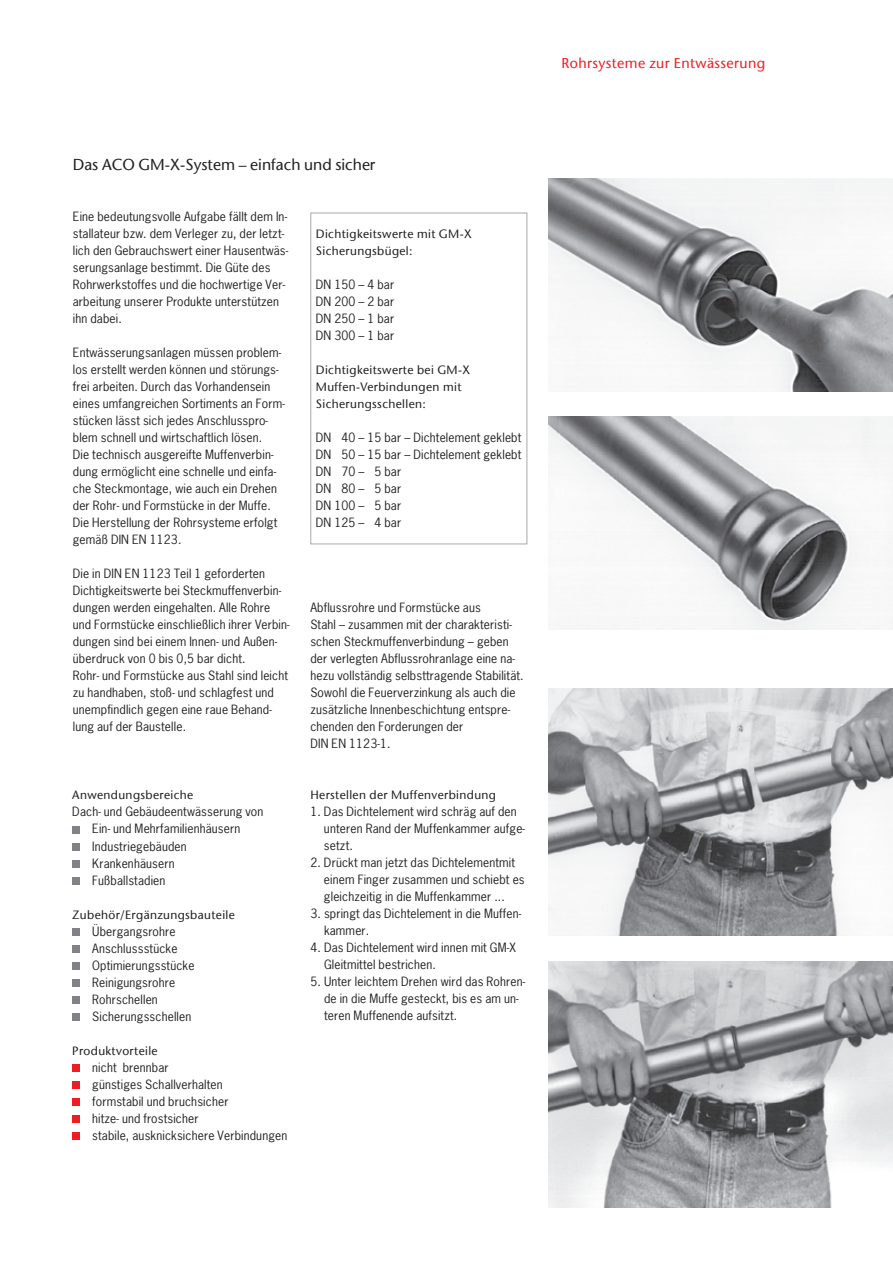
<style>
.page{position:relative;width:893px;height:1263px;background:#fff}
.page>*{position:absolute;margin:0;border:0;box-sizing:border-box;transform-origin:0 0}
.t1{font:15.75px "Stone Sans";color:#231f20}
.t2{font:14.25px "Stone Sans";letter-spacing:.03em;color:#ee1d23}
.t3{font:12px/17px "News Gothic";letter-spacing:.01em;color:#231f20}
.t4{font:12px/17px "Stone Sans";letter-spacing:.03em;color:#231f20}
</style>
<div class="page">
<div style="left:310px;top:213px;width:217px;height:331px;border:1px solid #a8a9ad"></div>
<div style="left:72px;top:826px;width:8px;height:7px;background:#808285"></div>
<div style="left:72px;top:843px;width:8px;height:7px;background:#808285"></div>
<div style="left:72px;top:860px;width:8px;height:7px;background:#808285"></div>
<div style="left:72px;top:877px;width:8px;height:7px;background:#808285"></div>
<div style="left:72px;top:928px;width:8px;height:7px;background:#808285"></div>
<div style="left:72px;top:945px;width:8px;height:7px;background:#808285"></div>
<div style="left:72px;top:962px;width:8px;height:7px;background:#808285"></div>
<div style="left:72px;top:979px;width:8px;height:7px;background:#808285"></div>
<div style="left:72px;top:996px;width:8px;height:7px;background:#808285"></div>
<div style="left:72px;top:1013px;width:8px;height:7px;background:#808285"></div>
<div style="left:72px;top:1064px;width:8px;height:7px;background:#ee1d23"></div>
<div style="left:72px;top:1081px;width:8px;height:8px;background:#ee1d23"></div>
<div style="left:72px;top:1098px;width:8px;height:8px;background:#ee1d23"></div>
<div style="left:72px;top:1115px;width:8px;height:8px;background:#ee1d23"></div>
<div style="left:72px;top:1132px;width:8px;height:8px;background:#ee1d23"></div>
<img style="left:549px;top:179px;width:344px;height:212px">
<img style="left:549px;top:417px;width:344px;height:212px">
<img style="left:549px;top:689px;width:344px;height:246px">
<img style="left:549px;top:961px;width:344px;height:247px">
<h1 class="t1" style="left:73px;top:155px;width:304px">Das ACO GM-X-System – einfach und sicher</h1>
<p class="t3" style="left:73px;top:208px;width:217px">Eine bedeutungsvolle Aufgabe fällt dem In&shy;stallateur bzw. dem Verleger zu, der letzt&shy;lich den Gebrauchswert einer Hausentwäs&shy;serungsanlage bestimmt. Die Güte des Rohrwerkstoffes und die hochwertige Ver&shy;arbeitung unserer Produkte unterstützen ihn dabei.</p>
<p class="t3" style="left:73px;top:344px;width:214px">Entwässerungsanlagen müssen problem&shy;los erstellt werden können und störungs&shy;frei arbeiten. Durch das Vorhandensein eines umfangreichen Sortiments an Form&shy;stücken lässt sich jedes Anschlusspro&shy;blem schnell und wirtschaftlich lösen.<br>Die technisch ausgereifte Muffenverbin&shy;dung ermöglicht eine schnelle und einfa&shy;che Steckmontage, wie auch ein Drehen der Rohr- und Formstücke in der Muffe.<br>Die Herstellung der Rohrsysteme erfolgt gemäß DIN EN 1123.</p>
<p class="t3" style="left:73px;top:565px;width:218px">Die in DIN EN 1123 Teil 1 geforderten Dichtigkeitswerte bei Steckmuffenverbin&shy;dungen werden eingehalten. Alle Rohre und Formstücke einschließlich ihrer Verbin&shy;dungen sind bei einem Innen- und Außen&shy;überdruck von 0 bis 0,5 bar dicht.<br>Rohr- und Formstücke aus Stahl sind leicht zu handhaben, stoß- und schlagfest und unempfindlich gegen eine raue Behand&shy;lung auf der Baustelle.</p>
<p class="t4" style="left:316px;top:225px;width:157px">Dichtigkeitswerte mit GM-X<br>Sicherungsbügel:</p>
<p class="t3" style="left:316px;top:276px;width:80px;text-align:justify">DN 150 – 4 bar DN 200 – 2 bar DN 250 – 1 bar DN 300 – 1 bar</p>
<p class="t4" style="left:316px;top:362px;width:156px">Dichtigkeitswerte bei GM-X<br>Muffen-Verbindungen mit<br>Sicherungsschellen:</p>
<p class="t3" style="left:316px;top:429px;width:207px">DN 40 – 15 bar – Dichtelement geklebt<br>DN 50 – 15 bar – Dichtelement geklebt<br>DN 70 – 5 bar<br>DN 80 – 5 bar<br>DN 100 – 5 bar<br>DN 125 – 4 bar</p>
<p class="t3" style="left:310px;top:599px;width:215px">Abflussrohre und Formstücke aus<br>Stahl – zusammen mit der charakteristi&shy;schen Steckmuffenverbindung – geben der verlegten Abflussrohranlage eine na&shy;hezu vollständig selbsttragende Stabilität.<br>Sowohl die Feuerverzinkung als auch die zusätzliche Innenbeschichtung entspre&shy;chenden den Forderungen der<br>DIN EN 1123-1.</p>
<p class="t4" style="left:72px;top:787px;width:122px">Anwendungsbereiche</p>
<p class="t3" style="left:92px;top:803px;width:173px;text-indent:-20px">Dach- und Gebäudeentwässerung von<br>Ein- und Mehrfamilienhäusern<br>Industriegebäuden<br>Krankenhäusern<br>Fußballstadien</p>
<p class="t4" style="left:72px;top:906px;width:164px">Zubehör/Ergänzungsbauteile</p>
<p class="t3" style="left:92px;top:922px;width:104px">Übergangsrohre<br>Anschlussstücke<br>Optimierungsstücke<br>Reinigungsrohre<br>Rohrschellen<br>Sicherungsschellen</p>
<p class="t4" style="left:72px;top:1042px;width:87px">Produktvorteile</p>
<p class="t3" style="left:92px;top:1058px;width:197px">nicht brennbar<br>günstiges Schallverhalten<br>formstabil und bruchsicher<br>hitze- und frostsicher<br>stabile, ausknicksichere Verbindungen</p>
<p class="t4" style="left:310px;top:787px;width:187px">Herstellen der Muffenverbindung</p>
<p class="t3" style="left:324px;top:803px;width:203px;text-indent:-14px">1. Das Dichtelement wird schräg auf den unteren Rand der Muffenkammer aufge&shy;setzt.</p>
<p class="t3" style="left:324px;top:854px;width:202px;text-indent:-14px">2. Drückt man jetzt das Dichtelementmit einem Finger zusammen und schiebt es gleichzeitig in die Muffenkammer ...</p>
<p class="t3" style="left:324px;top:905px;width:199px;text-indent:-14px">3. springt das Dichtelement in die Muffen&shy;kammer.</p>
<p class="t3" style="left:324px;top:939px;width:193px;text-indent:-14px">4. Das Dichtelement wird innen mit GM-X<br>Gleitmittel bestrichen.</p>
<p class="t3" style="left:324px;top:973px;width:203px;text-indent:-14px">5. Unter leichtem Drehen wird das Rohren&shy;de in die Muffe gesteckt, bis es am un&shy;teren Muffenende aufsitzt.</p>
<p class="t2" style="left:561px;top:55px;width:206px">Rohrsysteme zur Entwässerung</p>
</div>
